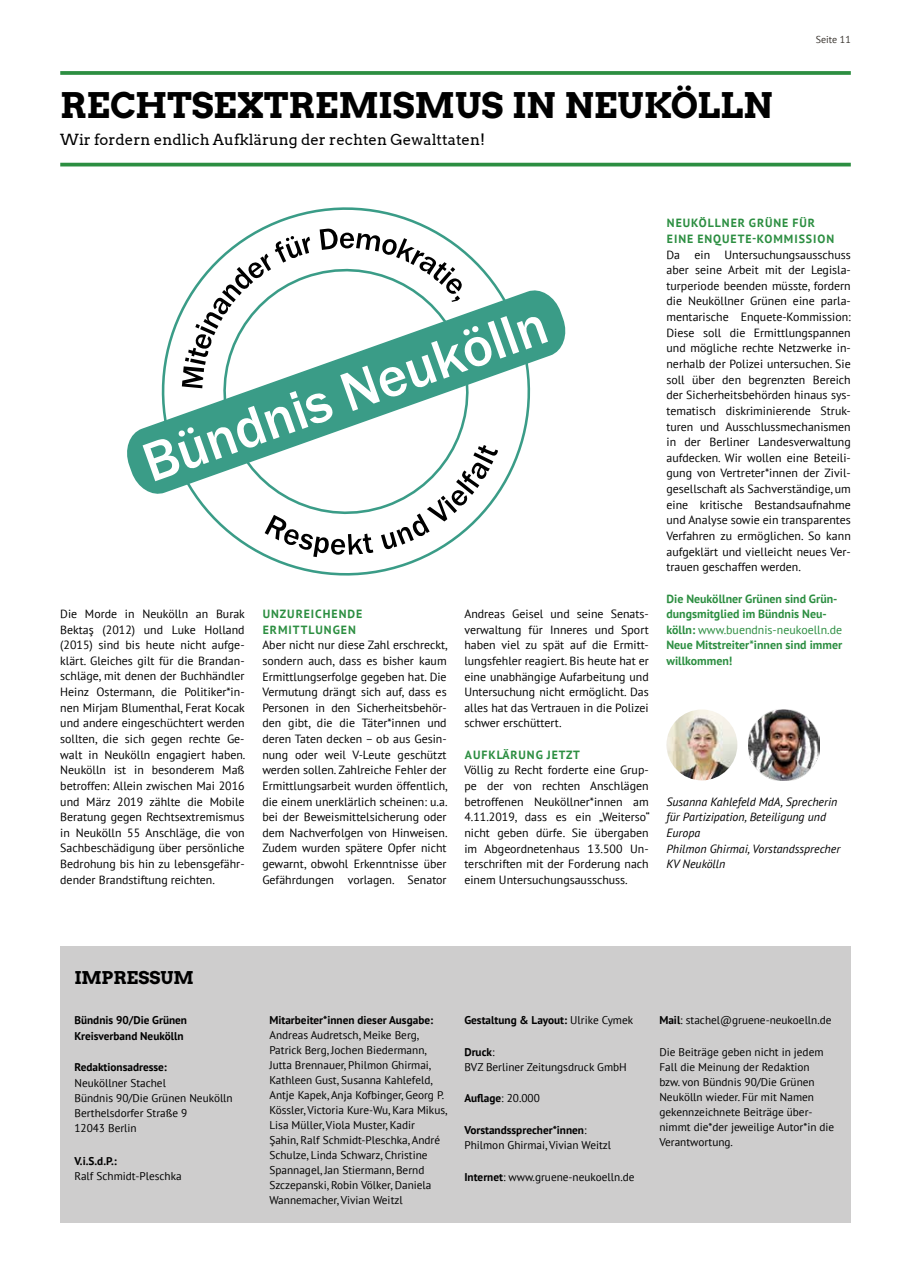
<style>
.page{position:relative;width:904px;height:1276px;background:#fff}
.page>*{position:absolute;margin:0;border:0;box-sizing:border-box;transform-origin:0 0}
.t1{font:35px "Arvo Gruen";color:#000}
.t2{font:17.5px "Arvo Gruen";color:#000}
.t3{font:15px "Arvo";color:#000}
.t4{font:11.88px/15.6px "PT Sans";color:#000;text-align:justify}
.t5{font:700 11.88px/15.6px "PT Sans";color:#2c8e41}
.t6{font:italic 11.88px/15.6px "PT Sans";color:#000}
.t7{font:700 11.88px/15.6px "PT Sans";letter-spacing:.08em;color:#2c8e41}
.t8{font:11.25px/15px "PT Sans";color:#000}
.t9{font:700 11.25px/15.6px "PT Sans";color:#000}
.t10{font:10px "PT Sans";color:#39342f}
.s1{font-weight:400}
.s2{font-weight:700}
</style>
<div class="page">
<div style="left:60px;top:946px;width:790px;height:276px;background:#cecdcd"></div>
<svg style="left:60px;top:71px;width:790px;height:4px;background:#38944c"></svg>
<hr style="left:60px;top:163px;width:790px;height:3px;background:#2c8e41">
<img style="left:666px;top:709px;width:71px;height:71px;border-radius:35px">
<img style="left:749px;top:709px;width:70px;height:71px">
<svg style="left:127px;top:298px;width:439px;height:184px"></svg>
<svg style="left:137px;top:207px;width:415px;height:369px"></svg>
<svg style="left:143px;top:228px;width:405px;height:329px"></svg>
<h1 class="t1" style="left:60px;top:81px;width:713px">RECHTSEXTREMISMUS IN NEUKÖLLN</h1>
<p class="t3" style="left:60px;top:130px;width:426px">Wir fordern endlich Aufklärung der rechten Gewalttaten!</p>
<p class="t10" style="left:815px;top:33px;width:36px">Seite 11</p>
<p class="t4" style="left:60px;top:605px;width:187px">Die Morde in Neukölln an Burak Bektaş (2012) und Luke Holland (2015) sind bis heute nicht aufge&shy;klärt. Gleiches gilt für die Brandan&shy;schläge, mit denen der Buchhändler Heinz Ostermann, die Politiker*in&shy;nen Mirjam Blumenthal, Ferat Kocak und andere eingeschüchtert werden sollten, die sich gegen rechte Ge&shy;walt in Neukölln engagiert haben.<br>Neukölln ist in besonderem Maß betroffen: Allein zwischen Mai 2016 und März 2019 zählte die Mobile Beratung gegen Rechtsextremismus in Neukölln 55 Anschläge, die von Sachbeschädigung über persönliche Bedrohung bis hin zu lebensgefähr&shy;dender Brandstiftung reichten.</p>
<p class="t7" style="left:263px;top:606px;width:101px">UNZUREICHENDE<br>ERMITTLUNGEN</p>
<p class="t4" style="left:262px;top:637px;width:187px">Aber nicht nur diese Zahl erschreckt, sondern auch, dass es bisher kaum Ermittlungserfolge gegeben hat. Die Vermutung drängt sich auf, dass es Personen in den Sicherheitsbehör&shy;den gibt, die die Täter*innen und deren Taten decken – ob aus Gesin&shy;nung oder weil V-Leute geschützt werden sollen. Zahlreiche Fehler der Ermittlungsarbeit wurden öffentlich, die einem unerklärlich scheinen: u.a. bei der Beweismittelsicherung oder dem Nachverfolgen von Hinweisen.<br>Zudem wurden spätere Opfer nicht gewarnt, obwohl Erkenntnisse über Gefährdungen vorlagen. Senator</p>
<p class="t4" style="left:464px;top:606px;width:186px">Andreas Geisel und seine Senats&shy;verwaltung für Inneres und Sport haben viel zu spät auf die Ermitt&shy;lungsfehler reagiert. Bis heute hat er eine unabhängige Aufarbeitung und Untersuchung nicht ermöglicht. Das alles hat das Vertrauen in die Polizei schwer erschüttert.</p>
<p class="t7" style="left:465px;top:746px;width:116px">AUFKLÄRUNG JETZT</p>
<p class="t4" style="left:464px;top:762px;width:187px">Völlig zu Recht forderte eine Grup&shy;pe der von rechten Anschlägen betroffenen Neuköllner*innen am 4.11.2019, dass es ein „Weiterso“ nicht geben dürfe. Sie übergaben im Abgeordnetenhaus 13.500 Un&shy;terschriften mit der Forderung nach einem Untersuchungsausschuss.</p>
<p class="t7" style="left:667px;top:215px;width:169px">NEUKÖLLNER GRÜNE FÜR<br>EINE ENQUETE-KOMMISSION</p>
<p class="t4" style="left:666px;top:246px;width:186px">Da ein Untersuchungsausschuss aber seine Arbeit mit der Legisla&shy;turperiode beenden müsste, fordern die Neuköllner Grünen eine parla&shy;mentarische Enquete-Kommission:<br>Diese soll die Ermittlungspannen und mögliche rechte Netzwerke in&shy;nerhalb der Polizei untersuchen. Sie soll über den begrenzten Bereich der Sicherheitsbehörden hinaus sys&shy;tematisch diskriminierende Struk&shy;turen und Ausschlussmechanismen in der Berliner Landesverwaltung aufdecken. Wir wollen eine Beteili&shy;gung von Vertreter*innen der Zivil&shy;gesellschaft als Sachverständige, um eine kritische Bestandsaufnahme und Analyse sowie ein transparentes Verfahren zu ermöglichen. So kann aufgeklärt und vielleicht neues Ver&shy;trauen geschaffen werden.</p>
<p class="t5" style="left:666px;top:590px;width:177px">Die Neuköllner Grünen sind Grün&shy;dungsmitglied im Bündnis Neu&shy;kölln: <span class="s1">www.buendnis-neukoelln.de<br></span>Neue Mitstreiter*innen sind immer willkommen!</p>
<p class="t6" style="left:666px;top:793px;width:175px">Susanna Kahlefeld MdA, Sprecherin für Partizipation, Beteiligung und<br>Europa<br>Philmon Ghirmai, Vorstandssprecher<br>KV Neukölln</p>
<h2 class="t2" style="left:74px;top:966px;width:121px">IMPRESSUM</h2>
<p class="t9" style="left:74px;top:1012px;width:114px">Bündnis 90/Die Grünen<br>Kreisverband Neukölln</p>
<p class="t9" style="left:74px;top:1059px;width:94px">Redaktionsadresse:</p>
<p class="t8" style="left:74px;top:1075px;width:160px">Neuköllner Stachel<br>Bündnis 90/Die Grünen Neukölln<br>Berthelsdorfer Straße 9<br>12043 Berlin</p>
<p class="t9" style="left:74px;top:1153px;width:44px">V.i.S.d.P.:</p>
<p class="t8" style="left:74px;top:1168px;width:109px">Ralf Schmidt-Pleschka</p>
<p class="t9" style="left:269px;top:1012px;width:165px">Mitarbeiter*innen dieser Ausgabe:</p>
<p class="t8" style="left:269px;top:1027px;width:179px">Andreas Audretsch, Meike Berg, Patrick Berg, Jochen Biedermann, Jutta Brennauer, Philmon Ghirmai, Kathleen Gust, Susanna Kahlefeld, Antje Kapek, Anja Kofbinger, Georg P.<br>Kössler, Victoria Kure-Wu, Kara Mikus, Lisa Müller, Viola Muster, Kadir<br>Şahin, Ralf Schmidt-Pleschka, André Schulze, Linda Schwarz, Christine Spannagel, Jan Stiermann, Bernd Szczepanski, Robin Völker, Daniela Wannemacher, Vivian Weitzl</p>
<p class="t9" style="left:464px;top:1012px;width:170px">Gestaltung &amp; Layout: <span class="s1">Ulrike Cymek</span></p>
<p class="t8" style="left:464px;top:1043px;width:164px"><span class="s2">Druck</span>:<br>BVZ Berliner Zeitungsdruck GmbH</p>
<p class="t9" style="left:464px;top:1090px;width:77px">Auflage<span class="s1">: 20.000</span></p>
<p class="t8" style="left:464px;top:1121px;width:148px;line-height:15.6px"><span class="s2">Vorstandssprecher*innen</span>:<br>Philmon Ghirmai, Vivian Weitzl</p>
<p class="t8" style="left:464px;top:1168px;width:172px"><span class="s2">Internet</span>: www.gruene-neukoelln.de</p>
<p class="t8" style="left:659px;top:1012px;width:174px"><span class="s2">Mail</span>: stachel@gruene-neukoelln.de</p>
<p class="t8" style="left:659px;top:1043px;width:176px">Die Beiträge geben nicht in jedem<br>Fall die Meinung der Redaktion<br>bzw. von Bündnis 90/Die Grünen<br>Neukölln wieder. Für mit Namen gekennzeichnete Beiträge über&shy;nimmt die*der jeweilige Autor*in die<br>Verantwortung.</p>
</div>
